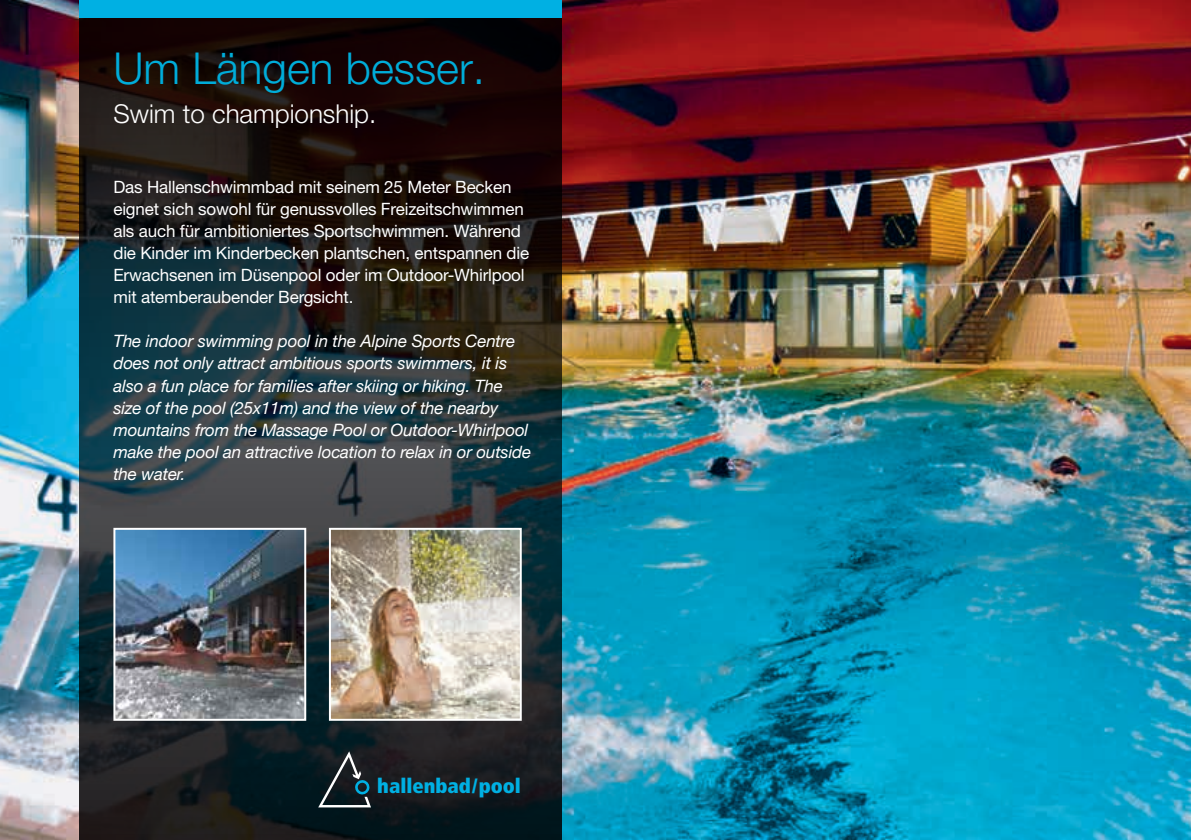
<style>
.page{position:relative;width:1191px;height:840px;background:#fff}
.page>*{position:absolute;margin:0;border:0;box-sizing:border-box;transform-origin:0 0}
.t1{font:300 44px "Helvetica Neue";color:#00acd9}
.t2{font:300 26px "Helvetica Neue";color:#fff}
.t3{font:900 condensed 20.4px "Frutiger LT";color:#00b0e3}
.t4{font:italic 17px/22px "Helvetica Neue";letter-spacing:-.01em;color:#fff}
.t5{font:17px/22px "Helvetica Neue";letter-spacing:-.01em;color:#fff}
</style>
<div class="page">
<img style="left:0;top:0;width:1191px;height:839px">
<svg style="left:79px;top:17px;width:482px;height:822px;background:#1f2325"></svg>
<img style="left:116px;top:530px;width:187px;height:187px">
<div style="left:113px;top:527px;width:193px;height:193px;border:2px solid #fff"></div>
<img style="left:332px;top:530px;width:187px;height:187px">
<div style="left:329px;top:527px;width:193px;height:193px;border:2px solid #fff"></div>
<svg style="left:318px;top:750px;width:53px;height:57px;background:#2c393f"></svg>
<div style="left:79px;top:0;width:482px;height:17px;background:#00b0e3"></div>
<h1 class="t1" style="left:113px;top:42px;width:373px">Um Längen besser.</h1>
<h2 class="t2" style="left:113px;top:97px;width:264px">Swim to championship.</h2>
<p class="t5" style="left:113px;top:176px;width:417px">Das Hallenschwimmbad mit seinem 25 Meter Becken eignet sich sowohl für genussvolles Freizeitschwimmen als auch für ambitioniertes Sportschwimmen. Während die Kinder im Kinderbecken plantschen, entspannen die Erwachsenen im Düsenpool oder im Outdoor-Whirlpool mit atemberaubender Bergsicht.</p>
<p class="t4" style="left:113px;top:330px;width:419px">The indoor swimming pool in the Alpine Sports Centre does not only attract ambitious sports swimmers, it is also a fun place for families after skiing or hiking. The size of the pool (25x11m) and the view of the nearby mountains from the Massage Pool or Outdoor-Whirlpool make the pool an attractive location to relax in or outside the water.</p>
<p class="t3" style="left:377px;top:772px;width:145px">hallenbad/pool</p>
</div>
